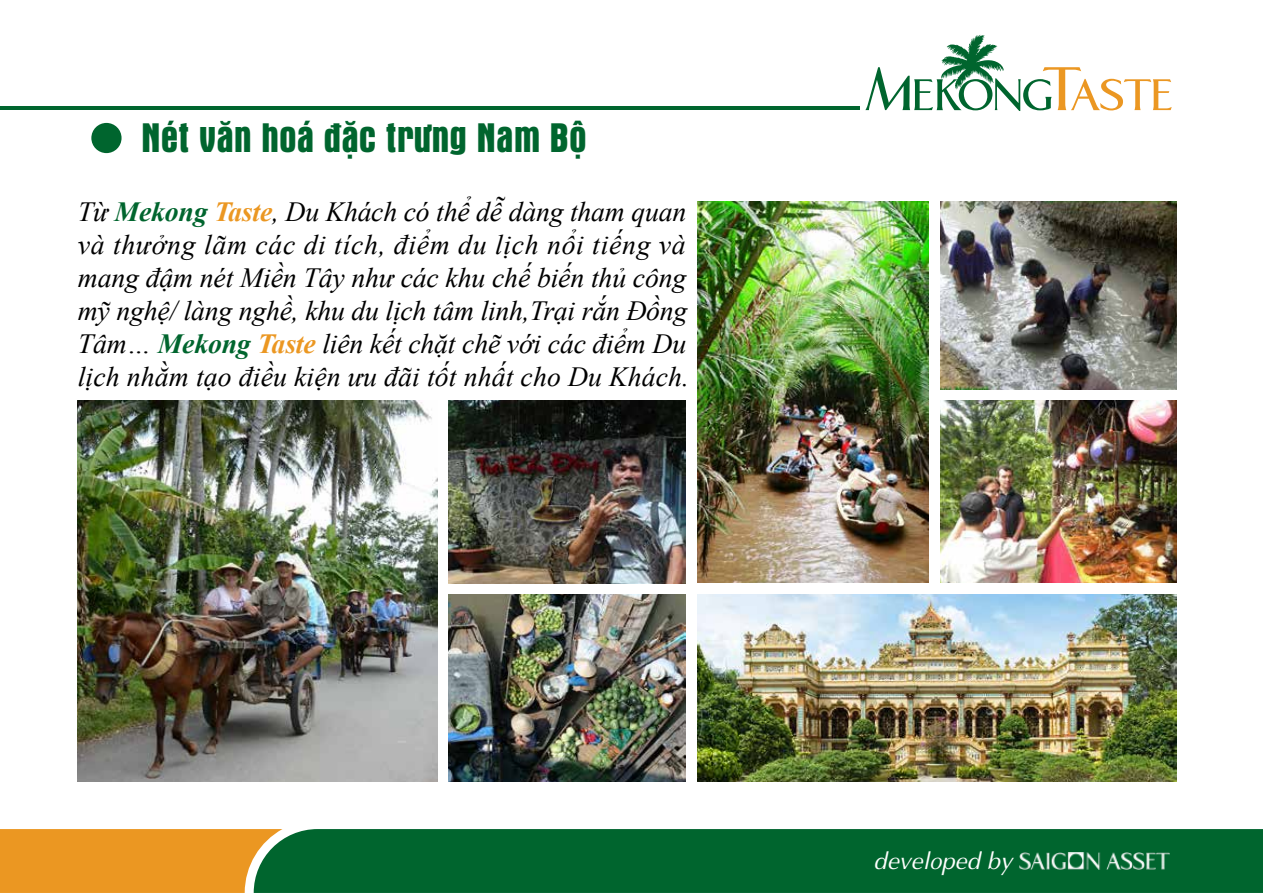
<style>
.page{position:relative;width:1263px;height:893px;background:#fff}
.page>*{position:absolute;margin:0;border:0;box-sizing:border-box;transform-origin:0 0}
.t1{font:42px "UTM Aurora";color:#00652e}
.t2{font:italic 27.75px/33px "Times New Roman";letter-spacing:-.005em;color:#000}
.t3{font:italic 23.7px "UTM Aptima";color:#fff}
.s1{font-weight:700;color:#00652e}
.s2{font-weight:700;color:#eb9722}
</style>
<div class="page">
<img style="left:940px;top:202px;width:237px;height:187px">
<img style="left:940px;top:401px;width:237px;height:182px">
<div style="left:0;top:829px;width:254px;height:64px;background:#eb9722"></div>
<div style="left:254px;top:829px;width:1009px;height:64px;background:#00652e"></div>
<img style="left:1019px;top:853px;width:150px;height:16px">
<svg style="left:865px;top:35px;width:307px;height:76px"></svg>
<hr style="left:0;top:106px;width:859px;height:4px;background:#00652e">
<div style="left:91px;top:123px;width:31px;height:30px;background:#00652e;border-radius:50%"></div>
<img style="left:697px;top:202px;width:232px;height:381px">
<img style="left:697px;top:594px;width:480px;height:188px">
<img style="left:77px;top:401px;width:361px;height:381px">
<img style="left:449px;top:594px;width:237px;height:187px">
<img style="left:449px;top:400px;width:237px;height:184px">
<h1 class="t1" style="left:141px;top:109px;width:447px">Nét văn hoá đặc trưng Nam Bộ</h1>
<p class="t2" style="left:78px;top:195px;width:613px">Từ <span class="s1">Mekong</span> <span class="s2">Taste</span>, Du Khách có thể dễ dàng tham quan và thưởng lãm các di tích, điểm du lịch nổi tiếng và mang đậm nét Miền Tây như các khu chế biến thủ công mỹ nghệ/ làng nghề, khu du lịch tâm linh,Trại rắn Đồng Tâm… <span class="s1">Mekong</span> <span class="s2">Taste</span> liên kết chặt chẽ với các điểm Du lịch nhằm tạo điều kiện ưu đãi tốt nhất cho Du Khách.</p>
<p class="t3" style="left:874px;top:843px;width:140px">developed by</p>
</div>
